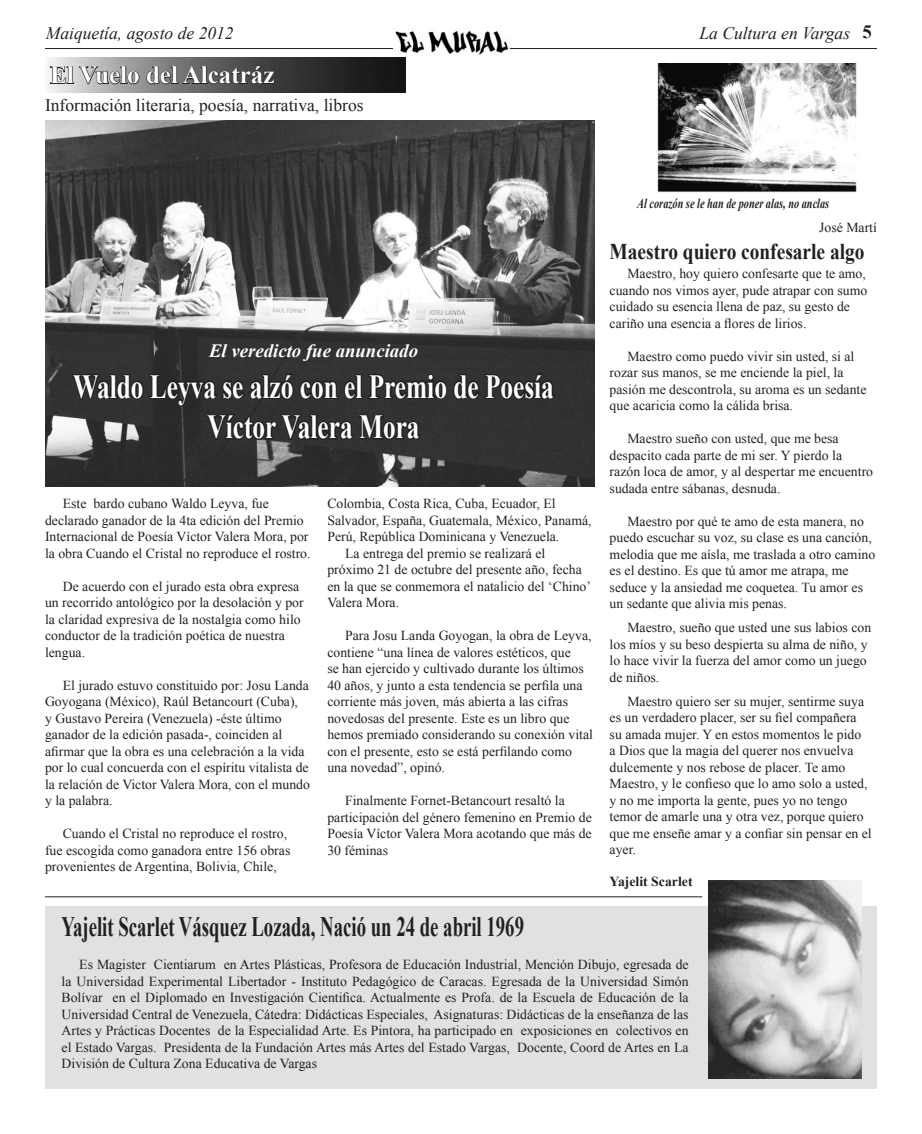
<style>
.page{position:relative;width:922px;height:1134px;background:#fff}
.page>*{position:absolute;margin:0;border:0;box-sizing:border-box;transform-origin:0 0}
.t1{font:700 33.75px/40.5px "Times New Roman";color:#fff;text-align:center;scale:.75 1}
.t2{font:700 28.12px "Times New Roman";color:#231f20;scale:.67 1}
.t3{font:700 25px "Times New Roman";color:#fff}
.heading_3{font:700 22.5px "Times New Roman";color:#231f20;scale:.86 1}
.t4{font:italic 700 18.75px "Times New Roman";color:#fff}
.t5{font:700 18.75px "Times New Roman";color:#231f20}
.t6{font:17.5px "Times New Roman";color:#231f20}
.t7{font:italic 17.5px "Times New Roman";color:#231f20}
.heading_3-2{font:13.75px/16.5px "Times New Roman";color:#231f20}
.t8{font:italic 700 13.75px "Times New Roman";color:#231f20;scale:.75 1}
.t9{font:700 13.75px "Times New Roman";color:#231f20}
</style>
<div class="page">
<hr style="left:45px;top:48px;width:831px;height:1px;background:#231f20">
<img style="left:393px;top:30px;width:116px;height:25px">
<img style="left:45px;top:121px;width:549px;height:365px">
<div style="left:45px;top:906px;width:831px;height:183px;background:#e0e1e3"></div>
<img style="left:48px;top:58px;width:357px;height:34px">
<svg style="left:49px;top:49px;width:226px;height:36px"></svg>
<img style="left:657px;top:64px;width:200px;height:129px">
<img style="left:708px;top:881px;width:153px;height:197px">
<svg style="left:71px;top:311px;width:485px;height:131px;background:#484747"></svg>
<hr style="left:45px;top:896px;width:657px;height:1px;background:#231f20">
<p class="t7" style="left:46px;top:21px;width:189px">Maiquetía, agosto de 2012</p>
<p class="t7" style="left:699px;top:21px;width:152px">La Cultura en Vargas</p>
<p class="t3" style="left:50px;top:58px;width:226px">El Vuelo del Alcatráz</p>
<p class="t6" style="left:45px;top:93px;width:320px">Información literaria, poesía, narrativa, libros</p>
<p class="t5" style="left:862px;top:19px;width:11px">5</p>
<p class="t4" style="left:209px;top:338px;width:210px">El veredicto fue anunciado</p>
<p class="t1" style="left:73px;top:365px;width:642px">Waldo Leyva se alzó con el Premio de Poesía<br>Víctor Valera Mora</p>
<p class="heading_3-2" style="left:45px;top:495px;width:267px;text-indent:18px">Este bardo cubano Waldo Leyva, fue declarado ganador de la 4ta edición del Premio Internacional de Poesía Víctor Valera Mora, por la obra Cuando el Cristal no reproduce el rostro.</p>
<p class="heading_3-2" style="left:45px;top:578px;width:260px;text-indent:18px">De acuerdo con el jurado esta obra expresa un recorrido antológico por la desolación y por la claridad expresiva de la nostalgia como hilo conductor de la tradición poética de nuestra lengua.</p>
<p class="heading_3-2" style="left:45px;top:677px;width:266px;text-indent:18px">El jurado estuvo constituido por: Josu Landa Goyogana (México), Raúl Betancourt (Cuba),<br>y Gustavo Pereira (Venezuela) -éste último ganador de la edición pasada-, coinciden al afirmar que la obra es una celebración a la vida por lo cual concuerda con el espíritu vitalista de la relación de Victor Valera Mora, con el mundo y la palabra.</p>
<p class="heading_3-2" style="left:45px;top:825px;width:247px;text-indent:18px">Cuando el Cristal no reproduce el rostro, fue escogida como ganadora entre 156 obras provenientes de Argentina, Bolivia, Chile,</p>
<p class="heading_3-2" style="left:327px;top:495px;width:266px">Colombia, Costa Rica, Cuba, Ecuador, El<br>Salvador, España, Guatemala, México, Panamá,<br>Perú, República Dominicana y Venezuela.</p>
<p class="heading_3-2" style="left:327px;top:545px;width:265px;text-indent:18px">La entrega del premio se realizará el próximo 21 de octubre del presente año, fecha en la que se conmemora el natalicio del ‘Chino’ Valera Mora.</p>
<p class="heading_3-2" style="left:327px;top:627px;width:267px;text-indent:18px">Para Josu Landa Goyogan, la obra de Leyva, contiene “una línea de valores estéticos, que<br>se han ejercido y cultivado durante los últimos 40 años, y junto a esta tendencia se perfila una corriente más joven, más abierta a las cifras novedosas del presente. Este es un libro que hemos premiado considerando su conexión vital con el presente, esto se está perfilando como una novedad”, opinó.</p>
<p class="heading_3-2" style="left:327px;top:792px;width:266px;text-indent:18px">Finalmente Fornet-Betancourt resaltó la participación del género femenino en Premio de Poesía Víctor Valera Mora acotando que más de 30 féminas</p>
<p class="t8" style="left:637px;top:193px;width:257px">Al corazón se le han de poner alas, no anclas</p>
<p class="heading_3-2" style="left:819px;top:218px;width:59px">José Martí</p>
<p class="heading_3-2" style="left:609px;top:265px;width:259px;text-indent:18px">Maestro, hoy quiero confesarte que te amo, cuando nos vimos ayer, pude atrapar con sumo cuidado su esencia llena de paz, su gesto de cariño una esencia a flores de lirios.</p>
<p class="heading_3-2" style="left:609px;top:348px;width:258px;text-indent:18px">Maestro como puedo vivir sin usted, si al rozar sus manos, se me enciende la piel, la pasión me descontrola, su aroma es un sedante que acaricia como la cálida brisa.</p>
<p class="heading_3-2" style="left:609px;top:430px;width:265px;text-indent:18px">Maestro sueño con usted, que me besa despacito cada parte de mi ser. Y pierdo la razón loca de amor, y al despertar me encuentro sudada entre sábanas, desnuda.</p>
<p class="heading_3-2" style="left:609px;top:513px;width:267px;text-indent:18px">Maestro por qué te amo de esta manera, no puedo escuchar su voz, su clase es una canción, melodía que me aísla, me traslada a otro camino es el destino. Es que tú amor me atrapa, me seduce y la ansiedad me coquetea. Tu amor es un sedante que alivia mis penas.</p>
<p class="heading_3-2" style="left:609px;top:619px;width:263px;text-indent:18px">Maestro, sueño que usted une sus labios con los míos y su beso despierta su alma de niño, y lo hace vivir la fuerza del amor como un juego de niños.</p>
<p class="heading_3-2" style="left:609px;top:693px;width:263px;text-indent:18px">Maestro quiero ser su mujer, sentirme suya es un verdadero placer, ser su fiel compañera su amada mujer. Y en estos momentos le pido<br>a Dios que la magia del querer nos envuelva dulcemente y nos rebose de placer. Te amo Maestro, y le confieso que lo amo solo a usted, y no me importa la gente, pues yo no tengo temor de amarle una y otra vez, porque quiero que me enseñe amar y a confiar sin pensar en el ayer.</p>
<p class="t9" style="left:609px;top:872px;width:84px">Yajelit Scarlet</p>
<p class="heading_3" style="left:609px;top:236px;width:298px">Maestro quiero confesarle algo</p>
<p class="t2" style="left:62px;top:907px;width:691px">Yajelit Scarlet Vásquez Lozada, Nació un 24 de abril 1969</p>
<p class="heading_3-2" style="left:62px;top:956px;width:628px;text-align:justify;text-indent:18px">Es Magister Cientiarum en Artes Plásticas, Profesora de Educación Industrial, Mención Dibujo, egresada de la Universidad Experimental Libertador - Instituto Pedagógico de Caracas. Egresada de la Universidad Simón Bolívar en el Diplomado en Investigación Cientifica. Actualmente es Profa. de la Escuela de Educación de la Universidad Central de Venezuela, Cátedra: Didácticas Especiales, Asignaturas: Didácticas de la enseñanza de las Artes y Prácticas Docentes de la Especialidad Arte. Es Pintora, ha participado en exposiciones en colectivos en el Estado Vargas. Presidenta de la Fundación Artes más Artes del Estado Vargas, Docente, Coord de Artes en La División de Cultura Zona Educativa de Vargas</p>
</div>
